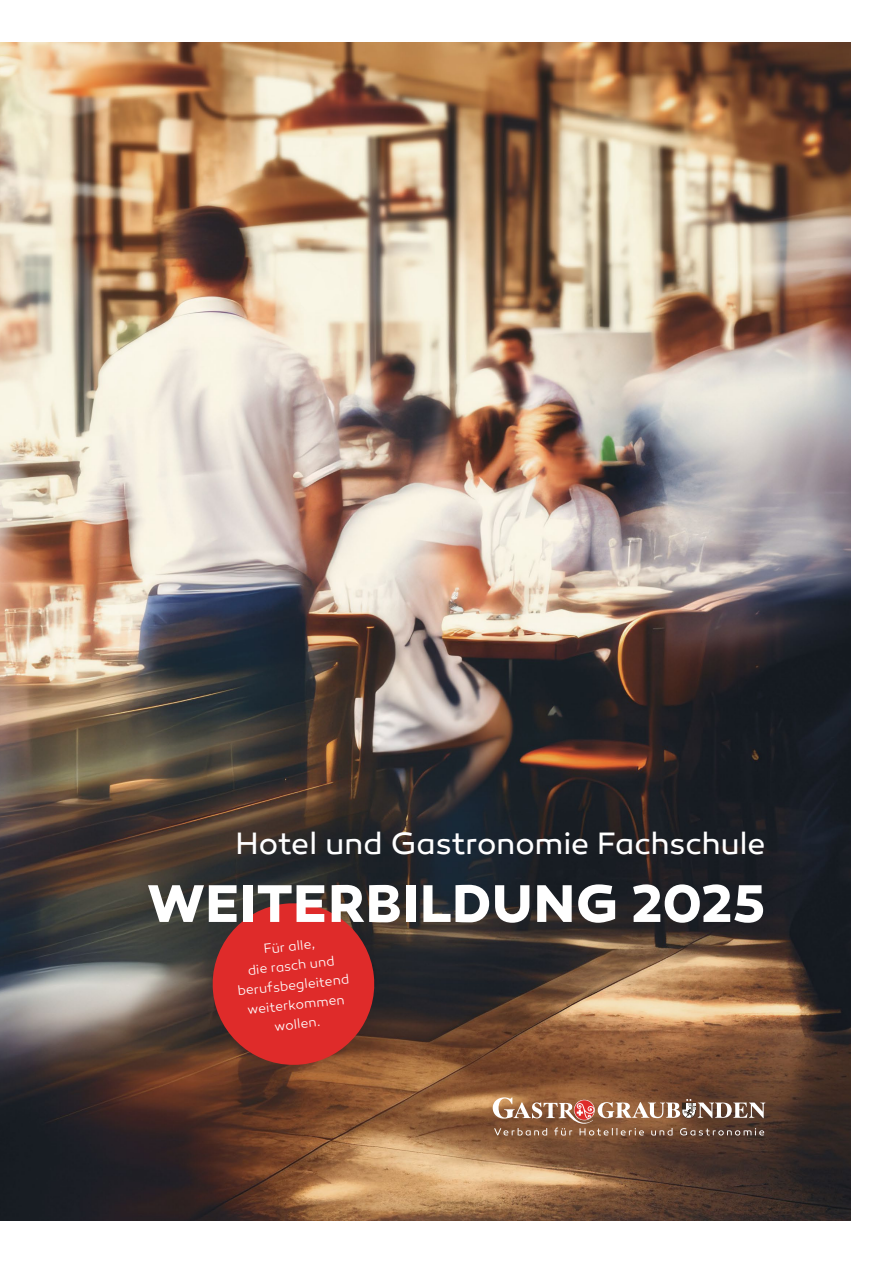
<style>
.page{position:relative;width:893px;height:1263px;background:#fff}
.page>*{position:absolute;margin:0;border:0;box-sizing:border-box;transform-origin:0 0}
.t1{font:700 54px "Canaro";letter-spacing:.01em;color:#fff}
.t2{font:31.5px "Canaro";letter-spacing:-.01em;color:#fff}
.t3{font:300 13.5px/19.5px "Canaro";color:#fff;text-align:center}
</style>
<div class="page">
<img style="left:0;top:43px;width:850px;height:1177px">
<svg style="left:493px;top:1097px;width:272px;height:38px;background:#9a755e"></svg>
<svg style="left:208px;top:899px;width:170px;height:170px;background:#b32e2a"></svg>
<h2 class="t2" style="left:235px;top:825px;width:532px">Hotel und Gastronomie Fachschule</h2>
<h1 class="t1" style="left:147px;top:870px;width:620px">WEITERBILDUNG 2025</h1>
<p class="t3" style="left:232px;top:942px;width:114px;rotate:-6deg">Für alle,<br>die rasch und berufsbegleitend weiterkommen wollen.</p>
</div>
